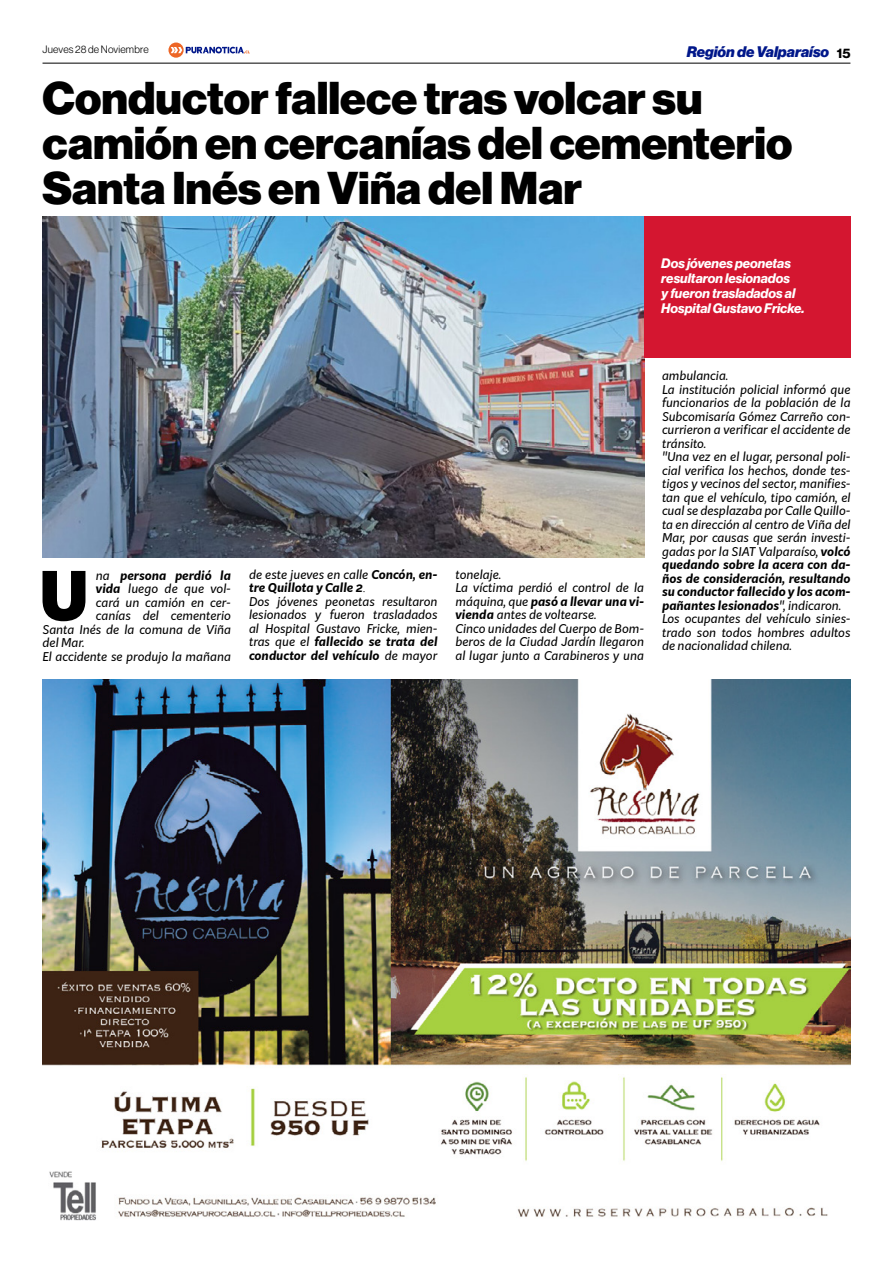
<style>
.page{position:relative;width:893px;height:1263px;background:#fff}
.page>*{position:absolute;margin:0;border:0;box-sizing:border-box;transform-origin:0 0}
.t1{font:900 66.3px "Kit Sans";color:#000}
.t2{font:900 45px/45px "Neue Haas Display";color:#000}
.t3{font:italic 900 15px "Neue Haas Display";color:#00178a}
.t4{font:italic 700 13.5px/15px "Neue Haas Display";color:#fff}
.t5{font:italic 12px/13.5px "Kit Sans";color:#000}
.t6{font:italic 700 12px "Kit Sans";color:#000}
.t7{font:10.5px "N Haas Grotesk DS Pro 45 Lt";letter-spacing:.02em;color:#000}
.s1{font-family:"N Haas Grotesk DS Pro 75 Bd";font-weight:400;font-style:normal;font-size:13.5px;color:#000}
.s2{font-weight:400}
.s3{font-weight:700}
.s4{font-family:"Times New Roman"}
</style>
<div class="page">
<hr style="left:43px;top:63px;width:807px;height:1px;background:#000">
<svg style="left:168px;top:43px;width:82px;height:15px"></svg>
<img style="left:43px;top:216px;width:601px;height:341px">
<div style="left:644px;top:216px;width:206px;height:141px;background:#d41630"></div>
<img style="left:43px;top:679px;width:807px;height:541px">
<p class="t7" style="left:43px;top:44px;width:108px">Jueves 28 de Noviembre</p>
<p class="t3" style="left:687px;top:43px;width:165px">Región de Valparaíso <span class="s1">15</span></p>
<h2 class="t2" style="left:43px;top:77px;width:751px">Conductor fallece tras volcar su camión en cercanías del cementerio<br>Santa Inés en Viña del Mar</h2>
<p class="t4" style="left:661px;top:255px;width:145px">Dos jóvenes peonetas resultaron lesionados<br>y fueron trasladados al<br>Hospital Gustavo Fricke.</p>
<h1 class="t1" style="left:40px;top:536px;width:49px">U</h1>
<p class="t6" style="left:96px;top:565px;width:137px"><span class="s2">na</span> persona perdió la</p>
<p class="t5" style="left:96px;top:581px;width:137px"><span class="s3">vida</span> luego de que vol-</p>
<p class="t5" style="left:96px;top:595px;width:137px">cará un camión en cer-</p>
<p class="t5" style="left:96px;top:608px;width:137px">canías del cementerio</p>
<p class="t5" style="left:43px;top:622px;width:190px">Santa Inés de la comuna de Viña</p>
<p class="t5" style="left:43px;top:635px;width:44px">del Mar.</p>
<p class="t5" style="left:43px;top:649px;width:190px">El accidente se produjo la mañana</p>
<p class="t5" style="left:249px;top:567px;width:190px">de este jueves en calle <span class="s3">Concón, en&shy;tre Quillota y Calle 2</span><span class="s4">.<br></span>Dos jóvenes peonetas resultaron lesionados y fueron trasladados al Hospital Gustavo Fricke, mien&shy;tras que el <span class="s3">fallecido se trata del conductor del vehículo</span> de mayor</p>
<p class="t5" style="left:456px;top:567px;width:190px">tonelaje.<br>La víctima perdió el control de la máquina, que <span class="s3">pasó a llevar una vi&shy;vienda</span> antes de voltearse.<br>Cinco unidades del Cuerpo de Bom&shy;beros de la Ciudad Jardín llegaron al lugar junto a Carabineros y una</p>
<p class="t5" style="left:662px;top:368px;width:190px">ambulancia.<br>La institución policial informó que funcionarios de la población de la<br>Subcomisaría Gómez Carreño con&shy;currieron a verificar el accidente de tránsito.<br>"Una vez en el lugar, personal poli&shy;cial verifica los hechos, donde tes&shy;tigos y vecinos del sector, manifies&shy;tan que el vehículo, tipo camión, el cual se desplazaba por Calle Quillo&shy;ta en dirección al centro de Viña del<br>Mar, por causas que serán investi&shy;gadas por la SIAT Valparaíso, <span class="s3">volcó quedando sobre la acera con da&shy;ños de consideración, resultando su conductor fallecido y los acom&shy;pañantes lesionados</span>", indicaron.<br>Los ocupantes del vehículo sinies&shy;trado son todos hombres adultos de nacionalidad chilena.</p>
</div>
